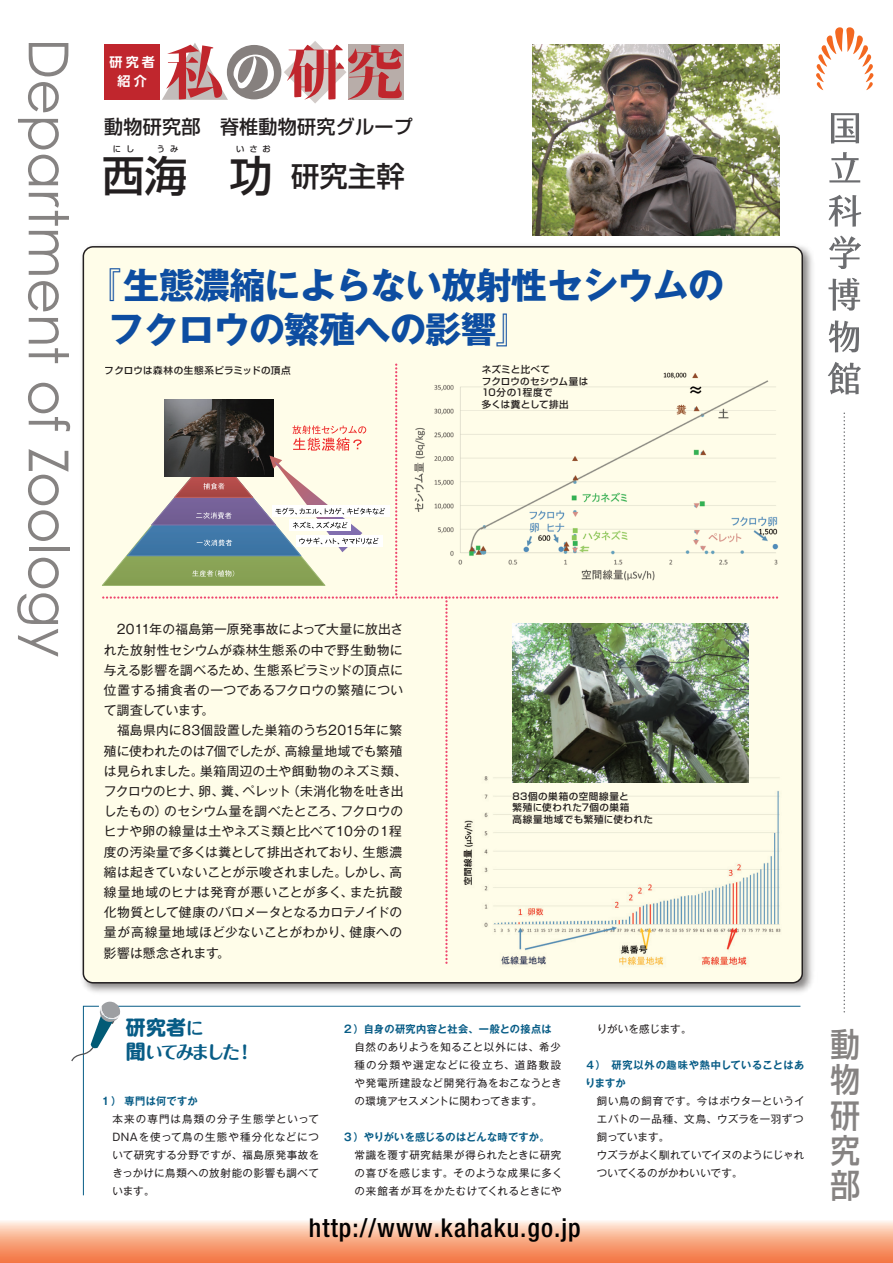
<style>
.page{position:relative;width:893px;height:1263px;background:#fff}
.page>*{position:absolute;margin:0;border:0;box-sizing:border-box;transform-origin:0 0}
.t1{font:55.35px "Century Gothic";letter-spacing:-.01em;color:#868382}
.t2{font:500 42.45px "Shin Go Pro";color:#231f20}
.t3{font:700 36px/43.2px "Gothic MB101 Pro";letter-spacing:-.02em;color:#0d4da1}
.t4{font:500 33px/35.2px "Shin Go Pro";color:#868382;text-align:justify;scale:.9 1}
.t5{font:500 condensed 25.95px "Helvetica Neue LT Std";letter-spacing:.04em;color:#030101}
.t6{font:700 19.95px "Shin M Go Pro";color:#075c86}
.t7{font:500 19.05px "Shin Go Pro";letter-spacing:.01em;color:#231f20}
.t8{font:700 18px "Maru Fo Pro";letter-spacing:-.14em;color:#075c86}
.t9{font:700 13.05px/18.8px "UD Shin Go NT Pro De";color:#fff;text-align:center}
.t10{font:12.75px/20.2px "Gothic MB101 Pro";letter-spacing:.01em;color:#231f20}
.t11{font:10.5px/18px "Gothic MB101 Pro";letter-spacing:.03em;color:#231f20;text-align:justify}
.t12{font:10.5px/18px "Gothic MB101 Pro";letter-spacing:.05em;color:#231f20}
.t13{font:700 10.5px "Gothic MB101 Pro De";letter-spacing:.03em;color:#075c86}
.t14{font:700 10.5px/18px "Gothic MB101 Pro De";letter-spacing:.07em;color:#075c86}
.t15{font:10.5px "Gothic MB101 Pro";letter-spacing:.005em;color:#231f20}
.t16{font:700 10.5px "Gothic MB101 Pro De";color:#231f20}
.t17{font:500 9.6px/11.6px "Shin Go Pro";letter-spacing:.02em;color:#231f20}
.t18{font:500 9.6px/11.6px "Shin Go Pro";letter-spacing:.045em;color:#231f20}
.t19{font:500 8.25px "Shin Go Pro";letter-spacing:.6em;color:#231f20}
.s1{font-size:28.35px}
.s2{font-family:"Maru Fo Pro";font-size:18px}
.s3{font-family:"Shin M Go Pro";font-size:19.95px}
</style>
<div class="page">
<div style="left:227px;top:45px;width:54px;height:54px;background:#86807e;border-radius:50%"></div>
<div style="left:348px;top:45px;width:56px;height:55px;background:#b8ada9"></div>
<svg style="left:0;top:1221px;width:893px;height:42px"></svg>
<svg style="left:831px;top:113px;width:28px;height:31px"></svg>
<svg style="left:829px;top:152px;width:31px;height:30px"></svg>
<svg style="left:828px;top:195px;width:33px;height:32px"></svg>
<svg style="left:829px;top:236px;width:32px;height:33px"></svg>
<svg style="left:829px;top:320px;width:30px;height:32px"></svg>
<svg style="left:828px;top:362px;width:33px;height:32px"></svg>
<svg style="left:828px;top:278px;width:32px;height:33px"></svg>
<svg style="left:816px;top:27px;width:58px;height:63px"></svg>
<img style="left:82px;top:245px;width:731px;height:748px">
<div style="left:83px;top:247px;width:719px;height:736px;background:#fffde9;border-radius:10px"></div>
<div style="left:104px;top:45px;width:56px;height:55px;background:#c0262d"></div>
<svg style="left:162px;top:43px;width:66px;height:57px"></svg>
<svg style="left:234px;top:55px;width:40px;height:36px"></svg>
<svg style="left:284px;top:41px;width:118px;height:63px"></svg>
<hr style="left:113px;top:1006px;width:687px;height:1px;background:#075c86">
<svg style="left:71px;top:1001px;width:49px;height:195px"></svg>
<img style="left:532px;top:45px;width:248px;height:191px">
<svg style="left:843px;top:413px;width:2px;height:600px"></svg>
<svg style="left:102px;top:365px;width:678px;height:599px"></svg>
<div style="left:146px;top:382px;width:213px;height:15px;background:#fffde9"></div>
<img style="left:512px;top:623px;width:237px;height:159px">
<h1 class="t1" style="left:82px;top:38px;width:621px;rotate:90deg">Department of Zoology</h1>
<p class="t9" style="left:110px;top:53px;width:47px">研究者紹介</p>
<h3 class="t7" style="left:104px;top:111px;width:310px">動物研究部　脊椎動物研究グループ</h3>
<h2 class="t2" style="left:102px;top:141px;width:304px">西海　功 <span class="s1">研究主幹</span></h2>
<p class="t19" style="left:113px;top:142px;width:23px">にし</p>
<p class="t19" style="left:157px;top:142px;width:116px">うみ　　　　いさお</p>
<h3 class="t3" style="left:108px;top:260px;width:618px;text-indent:-23px">『生態濃縮によらない放射性セシウムのフクロウの繁殖への影響』</h3>
<p class="t17" style="left:105px;top:363px;width:187px">フクロウは森林の生態系ピラミッドの頂点</p>
<p class="t17" style="left:482px;top:363px;width:108px">ネズミと比べて<br>フクロウのセシウム量は<br>10分の1程度で<br>多くは糞として排出</p>
<p class="t10" style="left:104px;top:618px;width:304px">　2011年の福島第一原発事故によって大量に放出された放射性セシウムが森林生態系の中で野生動物に与える影響を調べるため、生態系ピラミッドの頂点に位置する捕食者の一つであるフクロウの繁殖について調査しています。<br>　福島県内に83個設置した巣箱のうち2015年に繁殖に使われたのは7個でしたが、高線量地域でも繁殖は見られました。巣箱周辺の土や餌動物のネズミ類、フクロウのヒナ、卵、糞、ペレット（未消化物を吐き出したもの）のセシウム量を調べたところ、フクロウのヒナや卵の線量は土やネズミ類と比べて10分の１程度の汚染量で多くは糞として排出されており、生態濃縮は起きていないことが示唆されました。しかし、高線量地域のヒナは発育が悪いことが多く、また抗酸化物質として健康のバロメータとなるカロテノイドの量が高線量地域ほど少ないことがわかり、健康への影響は懸念されます。</p>
<p class="t18" style="left:512px;top:789px;width:142px">83個の巣箱の空間線量と<br>繁殖に使われた7個の巣箱<br>高線量地域でも繁殖に使われた</p>
<p class="t16" style="left:101px;top:1010px;width:22px">２）</p>
<h3 class="t6" style="left:126px;top:1011px;width:79px">研究者<span class="s2">に</span></h3>
<h3 class="t8" style="left:126px;top:1038px;width:129px"><span class="s3">聞</span>いてみました！</h3>
<p class="t13" style="left:101px;top:1092px;width:99px">１）専門は何ですか</p>
<p class="t11" style="left:112px;top:1109px;width:208px">本来の専門は鳥類の分子生態学といってDNAを使って鳥の生態や種分化などについて研究する分野ですが、福島原発事故をきっかけに鳥類への放射能の影響も調べています。</p>
<p class="t13" style="left:343px;top:1020px;width:210px">２）自身の研究内容と社会、一般との接点は</p>
<p class="t11" style="left:355px;top:1037px;width:208px">自然のありようを知ること以外には、希少種の分類や選定などに役立ち、道路敷設や発電所建設など開発行為をおこなうときの環境アセスメントに関わってきます。</p>
<p class="t13" style="left:343px;top:1128px;width:208px">３）やりがいを感じるのはどんな時ですか。</p>
<p class="t12" style="left:355px;top:1145px;width:210px">常識を覆す研究結果が得られたときに研究の喜びを感じます。そのような成果に多くの来館者が耳をかたむけてくれるときにや</p>
<p class="t15" style="left:597px;top:1020px;width:96px">りがいを感じます。</p>
<p class="t14" style="left:585px;top:1055px;width:221px">４）　研究以外の趣味や熱中していることはありますか</p>
<p class="t11" style="left:597px;top:1091px;width:209px;text-align:left">飼い鳥の飼育です。今はポウターというイエバトの一品種、文鳥、ウズラを一羽ずつ飼っています。<br>ウズラがよく馴れていてイヌのようにじゃれついてくるのがかわいいです。</p>
<h3 class="t5" style="left:309px;top:1212px;width:273px">http://www.kahaku.go.jp</h3>
<h3 class="t4" style="left:830px;top:1023px;width:34px">動物研究部</h3>
</div>
